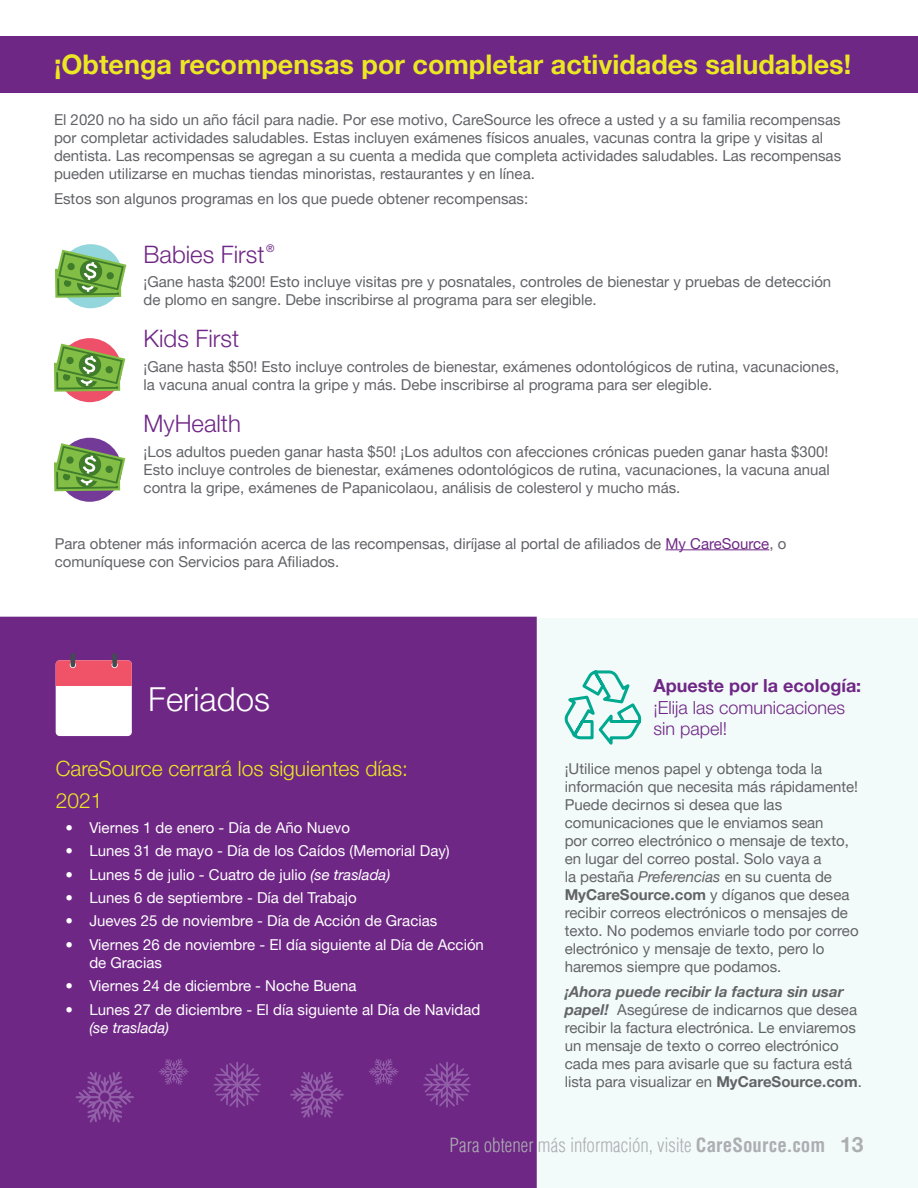
<style>
.page{position:relative;width:918px;height:1188px;background:#fff}
.page>*{position:absolute;margin:0;border:0;box-sizing:border-box;transform-origin:0 0}
.t1{font:300 33px "Helvetica Neue LT Pro";color:#fff}
.t2{font:700 27px "Helvetica Neue LT Pro";color:#ebe823}
.t3{font:300 24px "Helvetica Neue LT Pro";color:#6f2786}
.t4{font:300 21px "Helvetica Neue LT Pro";color:#ebe823}
.t5{font:300 condensed 19.05px "Helvetica LT Pro";color:#acaeb2}
.t6{font:300 18px/21.6px "Helvetica Neue LT Pro";color:#6f2786}
.t7{font:15px/18px "Helvetica Neue LT Pro";color:#626367}
.t8{font:15px/18px "Helvetica Neue LT Pro";color:#fff}
.t9{font:condensed 10.5px "Helvetica Neue LT Pro";color:#6f2786}
.s1{color:#6f2786}
.s2{font-style:italic}
.s3{font-weight:700}
.s4{font-weight:700;font-style:italic}
.s5{font-family:"Helvetica Neue LT Pro";font-weight:700;font-stretch:normal;font-size:21px}
</style>
<div class="page">
<div style="left:537px;top:619px;width:381px;height:569px;background:#f3fafa"></div>
<div style="left:0;top:37px;width:918px;height:56px;background:#6f2786"></div>
<hr style="left:665px;top:549px;width:104px;height:1px;background:#6f2786">
<div style="left:59px;top:244px;width:64px;height:64px;background:#93d6dc;border-radius:50%"></div>
<svg style="left:55px;top:250px;width:71px;height:48px"></svg>
<div style="left:58px;top:338px;width:64px;height:64px;background:#ef5069;border-radius:50%"></div>
<svg style="left:54px;top:344px;width:71px;height:48px"></svg>
<div style="left:58px;top:438px;width:64px;height:64px;background:#743a97;border-radius:50%"></div>
<svg style="left:54px;top:443px;width:71px;height:48px"></svg>
<div style="left:0;top:617px;width:537px;height:571px;background:#6f2786"></div>
<div style="left:112px;top:653px;width:5px;height:14px;background:#404d52;border-radius:2px"></div>
<svg style="left:56px;top:660px;width:76px;height:26px;background:#ec546a"></svg>
<hr style="left:71px;top:653px;width:4px;height:14px;background:#404d52;border-radius:2px">
<hr style="left:236px;top:1062px;width:2px;height:46px;background:#9260a8">
<hr style="left:214px;top:1084px;width:47px;height:2px;background:#9260a8">
<svg style="left:215px;top:1063px;width:45px;height:43px;background:#7b3c92"></svg>
<hr style="left:446px;top:1062px;width:2px;height:46px;background:#9260a8">
<hr style="left:423px;top:1084px;width:48px;height:2px;background:#9260a8">
<svg style="left:425px;top:1063px;width:44px;height:43px;background:#7c3c92"></svg>
<svg style="left:159px;top:1059px;width:30px;height:26px"></svg>
<svg style="left:369px;top:1059px;width:29px;height:26px"></svg>
<hr style="left:76px;top:1096px;width:24px;height:2px;background:#9260a8">
<hr style="left:110px;top:1096px;width:24px;height:2px;background:#9260a8">
<svg style="left:79px;top:1072px;width:52px;height:51px;background:#7b3b92"></svg>
<hr style="left:290px;top:1094px;width:22px;height:2px;background:#9260a8">
<hr style="left:322px;top:1094px;width:22px;height:2px;background:#9260a8">
<svg style="left:293px;top:1072px;width:48px;height:46px;background:#7b3b92"></svg>
<svg style="left:379px;top:616px;width:264px;height:136px"></svg>
<h2 class="t2" style="left:54px;top:48px;width:799px">¡Obtenga recompensas por completar actividades saludables!</h2>
<p class="t7" style="left:54px;top:110px;width:789px">El 2020 no ha sido un año fácil para nadie. Por ese motivo, CareSource les ofrece a usted y a su familia recompensas por completar actividades saludables. Estas incluyen exámenes físicos anuales, vacunas contra la gripe y visitas al dentista. Las recompensas se agregan a su cuenta a medida que completa actividades saludables. Las recompensas pueden utilizarse en muchas tiendas minoristas, restaurantes y en línea.</p>
<p class="t7" style="left:54px;top:189px;width:476px">Estos son algunos programas en los que puede obtener recompensas:</p>
<h3 class="t3" style="left:144px;top:239px;width:122px">Babies First</h3>
<h3 class="t9" style="left:266px;top:242px;width:10px">®</h3>
<p class="t7" style="left:144px;top:273px;width:689px">¡Gane hasta $200! Esto incluye visitas pre y posnatales, controles de bienestar y pruebas de detección de plomo en sangre. Debe inscribirse al programa para ser elegible.</p>
<h3 class="t3" style="left:144px;top:324px;width:97px">Kids First</h3>
<p class="t7" style="left:144px;top:357px;width:697px">¡Gane hasta $50! Esto incluye controles de bienestar, exámenes odontológicos de rutina, vacunaciones, la vacuna anual contra la gripe y más. Debe inscribirse al programa para ser elegible.</p>
<h3 class="t3" style="left:144px;top:409px;width:99px">MyHealth</h3>
<p class="t7" style="left:144px;top:442px;width:688px;text-align:justify">¡Los adultos pueden ganar hasta $50! ¡Los adultos con afecciones crónicas pueden ganar hasta $300!<br>Esto incluye controles de bienestar, exámenes odontológicos de rutina, vacunaciones, la vacuna anual contra la gripe, exámenes de Papanicolaou, análisis de colesterol y mucho más.</p>
<p class="t7" style="left:55px;top:534px;width:733px">Para obtener más información acerca de las recompensas, diríjase al portal de afiliados de <span class="s1">My CareSource</span>, o comuníquese con Servicios para Afiliados.</p>
<h2 class="t1" style="left:148px;top:679px;width:123px">Feriados</h2>
<p class="t4" style="left:56px;top:756px;width:354px">CareSource cerrará los siguientes días:</p>
<h3 class="t4" style="left:56px;top:788px;width:48px">2021</h3>
<p class="t8" style="left:65px;top:818px;width:286px">• Viernes 1 de enero - Día de Año Nuevo</p>
<p class="t8" style="left:65px;top:841px;width:386px">• Lunes 31 de mayo - Día de los Caídos (Memorial Day)</p>
<p class="t8" style="left:65px;top:865px;width:326px">• Lunes 5 de julio - Cuatro de julio <span class="s2">(se traslada)</span></p>
<p class="t8" style="left:65px;top:888px;width:293px">• Lunes 6 de septiembre - Día del Trabajo</p>
<p class="t8" style="left:65px;top:912px;width:373px">• Jueves 25 de noviembre - Día de Acción de Gracias</p>
<p class="t8" style="left:89px;top:935px;width:396px;text-indent:-24px">• Viernes 26 de noviembre - El día siguiente al Día de Acción de Gracias</p>
<p class="t8" style="left:65px;top:976px;width:293px">• Viernes 24 de diciembre - Noche Buena</p>
<p class="t8" style="left:89px;top:1000px;width:392px;text-indent:-24px">• Lunes 27 de diciembre - El día siguiente al Día de Navidad <span class="s2">(se traslada)</span></p>
<h2 class="t6" style="left:653px;top:675px;width:209px"><span class="s3">Apueste por la ecología: </span>¡Elija las comunicaciones sin papel!</h2>
<p class="t7" style="left:565px;top:760px;width:295px">¡Utilice menos papel y obtenga toda la información que necesita más rápidamente!<br>Puede decirnos si desea que las comunicaciones que le enviamos sean<br>por correo electrónico o mensaje de texto, en lugar del correo postal. Solo vaya a<br>la pestaña <span class="s2">Preferencias</span> en su cuenta de <span class="s3">MyCareSource.com</span> y díganos que desea recibir correos electrónicos o mensajes de texto. No podemos enviarle todo por correo electrónico y mensaje de texto, pero lo haremos siempre que podamos.</p>
<p class="t7" style="left:565px;top:982px;width:299px"><span class="s4">¡Ahora puede recibir la factura sin usar papel!</span> Asegúrese de indicarnos que desea recibir la factura electrónica. Le enviaremos un mensaje de texto o correo electrónico cada mes para avisarle que su factura está lista para visualizar en <span class="s3">MyCareSource.com</span>.</p>
<p class="t5" style="left:450px;top:1133px;width:415px">Para obtener más información, visite <span class="s3">CareSource.com</span> <span class="s5">13</span></p>
</div>
